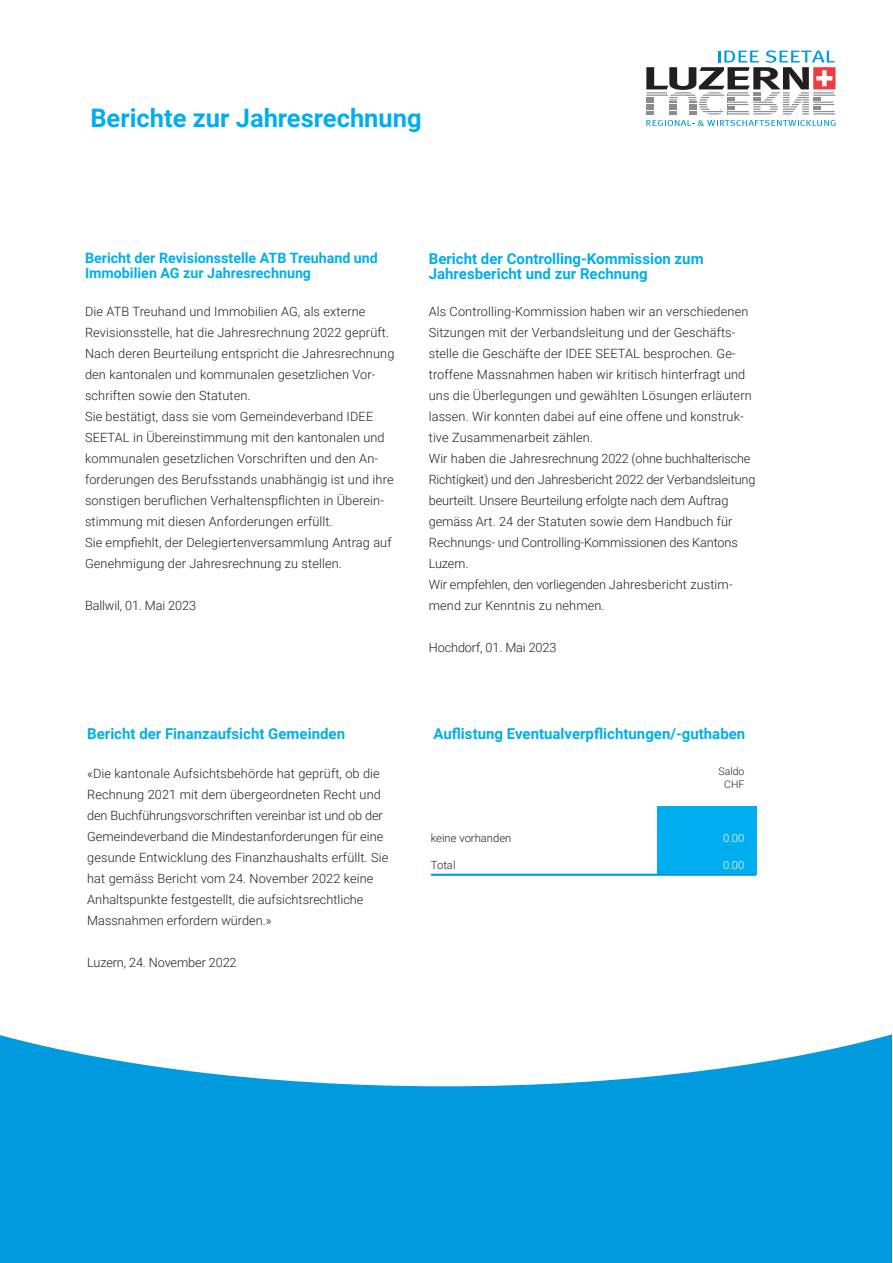
<style>
.page{position:relative;width:893px;height:1263px;background:#fff}
.page>*{position:absolute;margin:0;border:0;box-sizing:border-box;transform-origin:0 0}
._06_Grundschrift{font:700 25.5px "Roboto";color:#00aeef}
.Rechnung_fett{font:700 15px/15px "Roboto";color:#00aeef}
.Rechnung_fett-2{font:700 14.25px/15px "Roboto";color:#00aeef}
.Copy{font:300 12.75px/21px "Roboto";letter-spacing:.01em;color:#231f20}
.Copy-2{font:300 12.75px/21px "Roboto";letter-spacing:-.01em;color:#231f20}
.Rechnung_regular{font:300 11.25px "Roboto";color:#231f20}
.rg_total{font:300 11.25px "Roboto";color:#231f20}
.Rechnung_regular-2{font:300 11.25px "Roboto";color:#fff}
.rg_total-2{font:300 11.25px "Roboto";color:#fff}
.t1{font:300 10.5px/13.5px "Roboto";color:#231f20;text-align:center}
</style>
<div class="page">
<div style="left:657px;top:806px;width:100px;height:69px;background:#00aeef"></div>
<div style="left:0;top:1015px;width:891px;height:248px;background:#009bde"></div>
<svg style="left:0;top:1015px;width:891px;height:71px;fill:#fff"></svg>
<svg style="left:646px;top:120px;width:190px;height:6px"></svg>
<svg style="left:646px;top:50px;width:189px;height:64px"></svg>
<hr style="left:431px;top:874px;width:325px;height:2px;background:#009bde">
<p class="_06_Grundschrift" style="left:90px;top:100px;width:333px">Berichte zur Jahresrechnung</p>
<p class="Rechnung_fett-2" style="left:85px;top:250px;width:294px">Bericht der Revisionsstelle ATB Treuhand und<br>Immobilien AG zur Jahresrechnung</p>
<p class="Copy" style="left:85px;top:300px;width:311px">Die ATB Treuhand und Immobilien AG, als externe Revisionsstelle, hat die Jahresrechnung 2022 geprüft.<br>Nach deren Beurteilung entspricht die Jahresrechnung den kantonalen und kommunalen gesetzlichen Vor&shy;schriften sowie den Statuten.</p>
<p class="Copy" style="left:85px;top:405px;width:310px">Sie bestätigt, dass sie vom Gemeindeverband IDEE SEETAL in Übereinstimmung mit den kantonalen und kommunalen gesetzlichen Vorschriften und den An&shy;forderungen des Berufsstands unabhängig ist und ihre sonstigen beruflichen Verhaltenspflichten in Überein&shy;stimmung mit diesen Anforderungen erfüllt.</p>
<p class="Copy" style="left:85px;top:531px;width:308px">Sie empfiehlt, der Delegiertenversammlung Antrag auf<br>Genehmigung der Jahresrechnung zu stellen.</p>
<p class="Copy-2" style="left:85px;top:594px;width:113px">Ballwil, 01. Mai 2023</p>
<p class="Rechnung_fett" style="left:87px;top:725px;width:259px">Bericht der Finanzaufsicht Gemeinden</p>
<p class="Copy" style="left:87px;top:762px;width:303px">«Die kantonale Aufsichtsbehörde hat geprüft, ob die Rechnung 2021 mit dem übergeordneten Recht und den Buchführungsvorschriften vereinbar ist und ob der Gemeindeverband die Mindestanforderungen für eine gesunde Entwicklung des Finanzhaushalts erfüllt. Sie hat gemäss Bericht vom 24. November 2022 keine Anhaltspunkte festgestellt, die aufsichtsrechtliche Massnahmen erfordern würden.»</p>
<p class="Copy-2" style="left:87px;top:951px;width:151px">Luzern, 24. November 2022</p>
<p class="Rechnung_fett" style="left:429px;top:250px;width:276px">Bericht der Controlling-Kommission zum<br>Jahresbericht und zur Rechnung</p>
<p class="Copy" style="left:429px;top:300px;width:324px">Als Controlling-Kommission haben wir an verschiedenen Sitzungen mit der Verbandsleitung und der Geschäfts&shy;stelle die Geschäfte der IDEE SEETAL besprochen. Ge&shy;troffene Massnahmen haben wir kritisch hinterfragt und uns die Überlegungen und gewählten Lösungen erläutern lassen. Wir konnten dabei auf eine offene und konstruk&shy;tive Zusammenarbeit zählen.</p>
<p class="Copy-2" style="left:429px;top:447px;width:328px">Wir haben die Jahresrechnung 2022 (ohne buchhalterische Richtigkeit) und den Jahresbericht 2022 der Verbandsleitung beurteilt. Unsere Beurteilung erfolgte nach dem Auftrag gemäss Art. 24 der Statuten sowie dem Handbuch für Rechnungs- und Controlling-Kommissionen des Kantons Luzern.</p>
<p class="Copy-2" style="left:429px;top:573px;width:305px">Wir empfehlen, den vorliegenden Jahresbericht zustim-</p>
<p class="Copy" style="left:429px;top:594px;width:177px">mend zur Kenntnis zu nehmen.</p>
<p class="Copy-2" style="left:429px;top:636px;width:129px">Hochdorf, 01. Mai 2023</p>
<p class="Rechnung_fett" style="left:433px;top:725px;width:313px">Auflistung Eventualverpflichtungen/-guthaben</p>
<p class="t1" style="left:718px;top:764px;width:27px">Saldo<br>CHF</p>
<p class="Rechnung_regular" style="left:431px;top:830px;width:82px">keine vorhanden</p>
<p class="Rechnung_regular-2" style="left:723px;top:830px;width:23px">0.00</p>
<p class="rg_total" style="left:431px;top:857px;width:26px">Total</p>
<p class="rg_total-2" style="left:723px;top:857px;width:23px">0.00</p>
</div>
